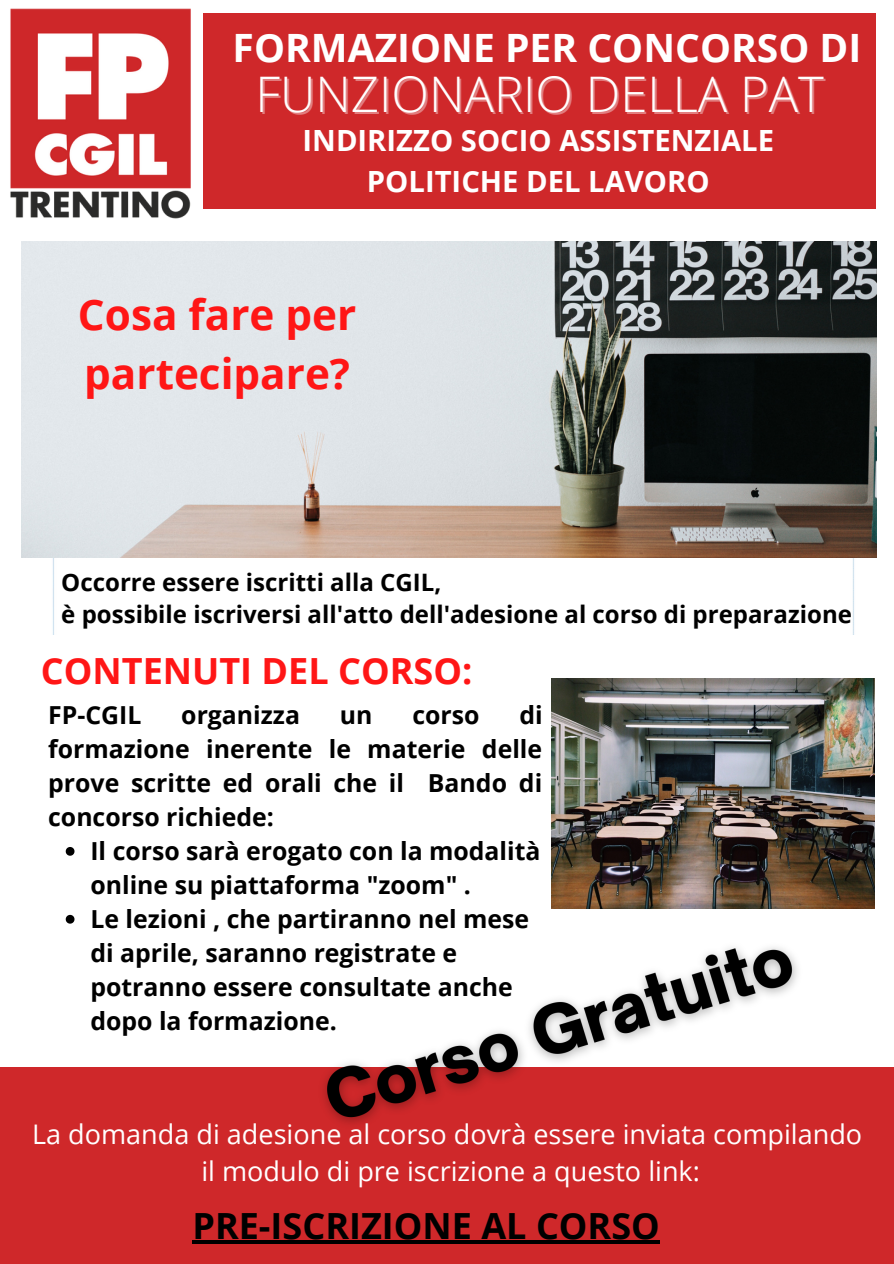
<style>
.page{position:relative;width:894px;height:1264px;background:#fff}
.page>*{position:absolute;margin:0;border:0;box-sizing:border-box;transform-origin:0 0}
.t1{font:300 49.05px "Open Sans";color:#fff}
.t2{font:700 42.15px/58.9px "Open Sans";color:#ff1616}
.t3{font:700 39px "Open Sans";color:#fff}
.t4{font:700 36px "Open Sans";color:#000}
.t5{font:700 36px "Open Sans";color:#ff1616}
.t6{font:700 29.25px/40.5px "Open Sans";color:#fff;text-align:center}
.t7{font:27px/37.2px "Open Sans";color:#fff;text-align:center}
.t8{font:700 24.75px/33.9px "Open Sans";color:#000}
.t9{font:700 24px/32.7px "Open Sans";color:#000}
</style>
<div class="page">
<img style="left:10px;top:8px;width:181px;height:211px">
<div style="left:203px;top:13px;width:672px;height:196px;background:#cf282a"></div>
<div style="left:0;top:1066px;width:893px;height:197px;background:#cf282a"></div>
<img style="left:551px;top:679px;width:322px;height:229px">
<img style="left:22px;top:241px;width:854px;height:316px">
<hr style="left:192px;top:1240px;width:467px;height:4px;background:#000">
<img style="left:295px;top:901px;width:528px;height:223px">
<svg style="left:66px;top:847px;width:8px;height:8px"></svg>
<svg style="left:66px;top:914px;width:8px;height:9px"></svg>
<h3 class="t3" style="left:232px;top:21px;width:630px">FORMAZIONE PER CONCORSO DI</h3>
<h1 class="t1" style="left:255px;top:59px;width:569px">FUNZIONARIO DELLA PAT</h1>
<p class="t6" style="left:302px;top:120px;width:473px">INDIRIZZO SOCIO ASSISTENZIALE<br>POLITICHE DEL LAVORO</p>
<h2 class="t2" style="left:78px;top:284px;width:280px">Cosa fare per partecipare?</h2>
<p class="t9" style="left:61px;top:565px;width:792px">Occorre essere iscritti alla CGIL,<br>è possibile iscriversi all'atto dell'adesione al corso di preparazione</p>
<h3 class="t5" style="left:41px;top:645px;width:433px">CONTENUTI DEL CORSO:</h3>
<p class="t8" style="left:48px;top:697px;width:496px;text-align:justify;text-indent:471px">di formazione inerente le materie delle prove scritte ed orali che il Bando di concorso richiede:</p>
<p class="t8" style="left:48px;top:697px;width:95px">FP-CGIL</p>
<p class="t8" style="left:181px;top:697px;width:120px">organizza</p>
<p class="t8" style="left:340px;top:697px;width:34px">un</p>
<p class="t8" style="left:412px;top:697px;width:69px">corso</p>
<p class="t8" style="left:90px;top:833px;width:451px">Il corso sarà erogato con la modalità online su piattaforma "zoom" .<br>Le lezioni , che partiranno nel mese di aprile, saranno registrate e potranno essere consultate anche dopo la formazione.</p>
<p class="t7" style="left:32px;top:1114px;width:831px">La domanda di adesione al corso dovrà essere inviata compilando il modulo di pre iscrizione a questo link:</p>
<h3 class="t4" style="left:192px;top:1199px;width:469px">PRE-ISCRIZIONE AL CORSO</h3>
</div>
